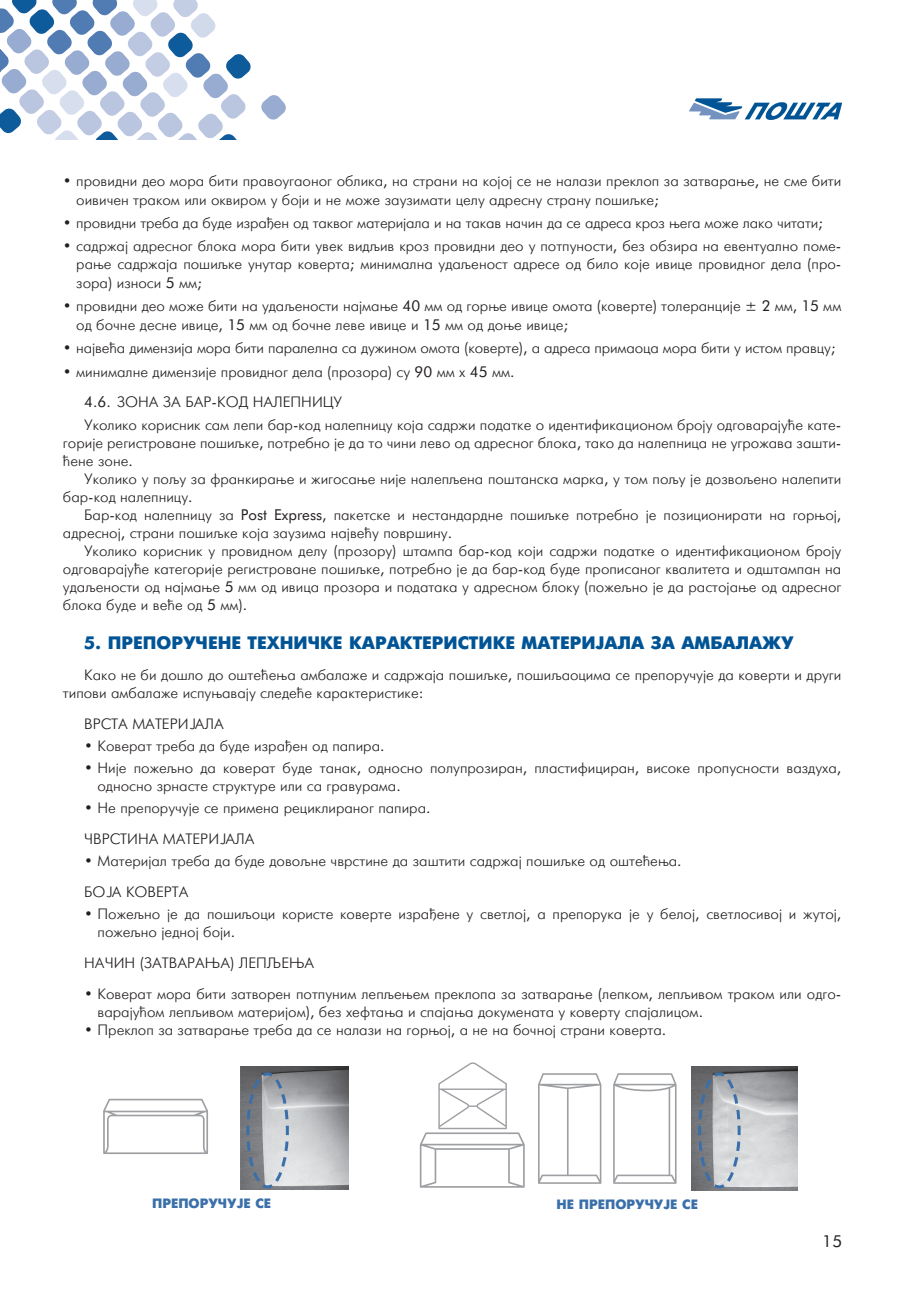
<style>
.page{position:relative;width:906px;height:1289px;background:#fff}
.page>*{position:absolute;margin:0;border:0;box-sizing:border-box;transform-origin:0 0}
.t1{font:700 18px "Futura Cirilica";color:#005495}
.t2{font:16.5px "Futura Cirilica";color:#231f20}
.t3{font:15px/18px "Futura Cirilica";color:#231f20}
.t4{font:700 13.5px "Futura Cirilica";color:#3a6fa9}
.s1{font-family:"Futura"}
</style>
<div class="page">
<svg style="left:261px;top:95px;width:25px;height:25px"></svg>
<svg style="left:0;top:0;width:251px;height:140px"></svg>
<svg style="left:689px;top:98px;width:153px;height:22px"></svg>
<svg style="left:538px;top:1073px;width:63px;height:110px"></svg>
<svg style="left:613px;top:1073px;width:63px;height:110px"></svg>
<svg style="left:103px;top:1098px;width:105px;height:55px"></svg>
<svg style="left:420px;top:1062px;width:105px;height:125px"></svg>
<img style="left:240px;top:1066px;width:108px;height:123px">
<img style="left:691px;top:1066px;width:106px;height:124px">
<svg style="left:696px;top:1070px;width:46px;height:119px;background:#9fa5ac"></svg>
<svg style="left:245px;top:1070px;width:45px;height:119px;background:#9da2aa"></svg>
<p class="t3" style="left:76px;top:171px;width:766px;line-height:18.8px;text-indent:-13px">• providni deo mora biti pravougaonog oblika, na strani na kojoj se ne nalazi preklop za zatvarawe, ne sme biti oivi~en trakom ili okvirom u boji i ne mo`e zauzimati celu adresnu stranu po{iqke;</p>
<p class="t3" style="left:63px;top:213px;width:761px">• providni treba da bude izra|en od takvog materijala i na takav na~in da se adresa kroz wega mo`e lako ~itati;</p>
<p class="t3" style="left:76px;top:236px;width:766px;line-height:18.8px;text-align:justify;text-indent:-13px">• sadr`aj adresnog bloka mora biti uvek vidqiv kroz providni deo u potpunosti, bez obzira na eventualno pome&shy;rawe sadr`aja po{iqke unutar koverta; minimalna udaqenost adrese od bilo koje ivice providnog dela (pro&shy;zora) iznosi 5 mm;</p>
<p class="t3" style="left:76px;top:296px;width:766px;line-height:18.8px;text-indent:-13px">• providni deo mo`e biti na udaqenosti najmawe 40 mm od gorwe ivice omota (koverte) tolerancije ± 2 mm, 15 mm od bo~ne desne ivice, 15 mm od bo~ne leve ivice i 15 mm od dowe ivice;</p>
<p class="t3" style="left:63px;top:339px;width:774px">• najve}a dimenzija mora biti paralelna sa du`inom omota (koverte), a adresa primaoca mora biti u istom pravcu;</p>
<p class="t3" style="left:84px;top:356px;width:432px;line-height:30.8px;text-indent:-21px">• minimalne dimenzije providnog dela (prozora) su 90 mm h 45 mm.<br>4.6. ZONA ZA BAR-KOD NALEPNICU</p>
<p class="t3" style="left:63px;top:415px;width:780px;text-align:justify;text-indent:21px">Ukoliko korisnik sam lepi bar-kod nalepnicu koja sadr`i podatke o identifikacionom broju odgovaraju}e kate&shy;gorije registrovane po{iqke, potrebno je da to ~ini levo od adresnog bloka, tako da nalepnica ne ugro`ava za{ti-}ene zone.</p>
<p class="t3" style="left:63px;top:469px;width:780px;text-indent:21px">Ukoliko u poqu za frankirawe i `igosawe nije nalepqena po{tanska marka, u tom poqu je dozvoqeno nalepiti bar-kod nalepnicu.</p>
<p class="t3" style="left:63px;top:505px;width:780px;text-indent:21px">Bar-kod nalepnicu za <span class="s1">Post Express</span>, paketske i nestandardne po{iqke potrebno je pozicionirati na gorwoj, adresnoj, strani po{iqke koja zauzima najve}u povr{inu.</p>
<p class="t3" style="left:63px;top:541px;width:780px;text-align:justify;text-indent:21px">Ukoliko korisnik u providnom delu (prozoru) {tampa bar-kod koji sadr`i podatke o identifikacionom broju odgovaraju}e kategorije registrovane po{iqke, potrebno je da bar-kod bude propisanog kvaliteta i od{tampan na udaqenosti od najmawe 5 mm od ivica prozora i podataka u adresnom bloku (po`eqno je da rastojawe od adresnog bloka bude i ve}e od 5 mm).</p>
<p class="t1" style="left:84px;top:632px;width:711px">5. PREPORU^ENE TEHNI^KE KARAKTERISTIKE MATERIJALA ZA AMBALA@U</p>
<p class="t3" style="left:63px;top:665px;width:780px;text-indent:21px">Kako ne bi do{lo do o{te}ewa ambala`e i sadr`aja po{iqke, po{iqaocima se preporu~uje da koverti i drugi tipovi ambala`e ispuwavaju slede}e karakteristike:</p>
<p class="t3" style="left:84px;top:714px;width:141px">VRSTA MATERIJALA</p>
<p class="t3" style="left:84px;top:736px;width:302px">• Koverat treba da bude izra|en od papira.</p>
<p class="t3" style="left:97px;top:759px;width:745px;text-indent:-13px">• Nije po`eqno da koverat bude tanak, odnosno poluproziran, plastificiran, visoke propusnosti vazduha, odnosno zrnaste strukture ili sa gravurama.</p>
<p class="t3" style="left:84px;top:792px;width:348px;line-height:30.8px">• Ne preporu~uje se primena recikliranog papira. ^VRSTINA MATERIJALA</p>
<p class="t3" style="left:84px;top:845px;width:599px;line-height:30.8px">• Materijal treba da bude dovoqne ~vrstine da za{titi sadr`aj po{iqke od o{te}ewa.<br>BOJA KOVERTA</p>
<p class="t3" style="left:97px;top:905px;width:745px;text-indent:-13px">• Po`eqno je da po{iqoci koriste koverte izra|ene u svetloj, a preporuka je u beloj, svetlosivoj i `utoj, po`eqno jednoj boji.</p>
<p class="t3" style="left:84px;top:954px;width:231px">NA^IN (ZATVARAWA) LEPQEWA</p>
<p class="t3" style="left:97px;top:984px;width:745px;text-indent:-13px">• Koverat mora biti zatvoren potpunim lepqewem preklopa za zatvarawe (lepkom, lepqivom trakom ili odgo&shy;varaju}om lepqivom materijom), bez heftawa i spajawa dokumenata u kovertu spajalicom.</p>
<p class="t3" style="left:84px;top:1020px;width:583px">• Preklop za zatvarawe treba da se nalazi na gorwoj, a ne na bo~noj strani koverta.</p>
<p class="t4" style="left:152px;top:1195px;width:121px">PREPORU^UJE SE</p>
<p class="t4" style="left:556px;top:1196px;width:143px">NE PREPORU^UJE SE</p>
<p class="t2" style="left:822px;top:1231px;width:22px">15</p>
</div>
